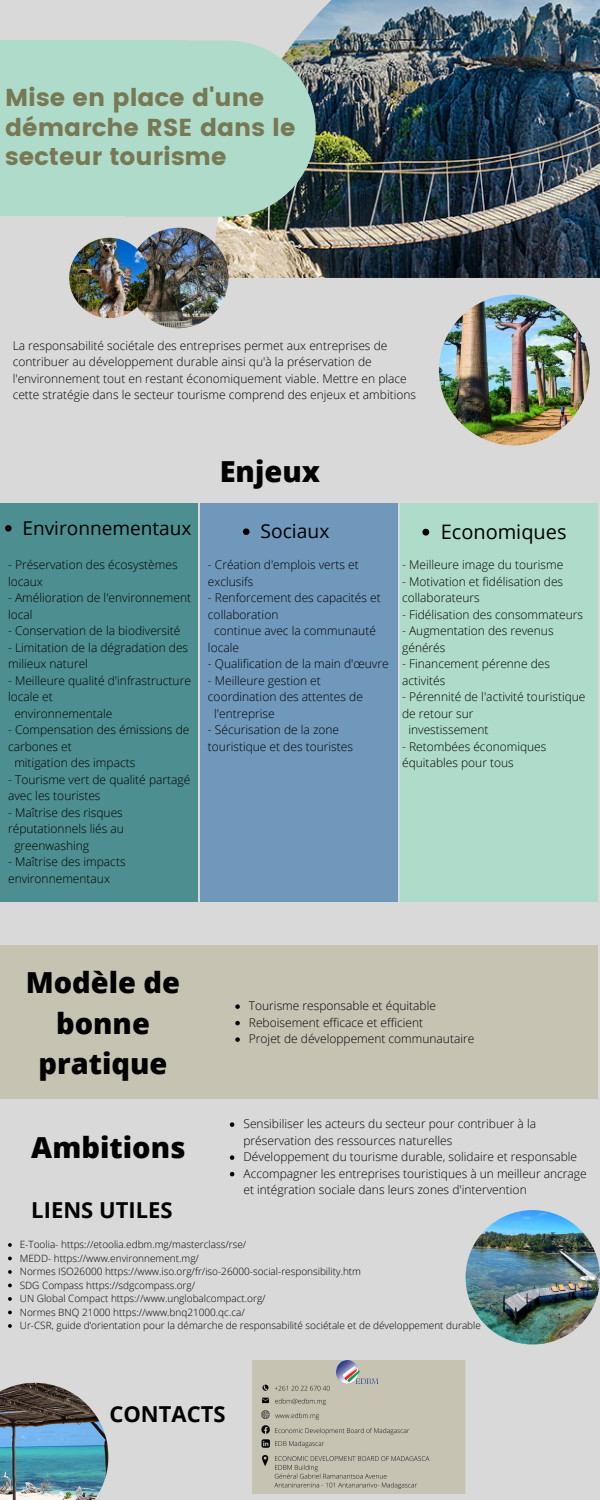
<style>
.page{position:relative;width:600px;height:1500px;background:#d9d9d9}
.page>*{position:absolute;margin:0;border:0;box-sizing:border-box;transform-origin:0 0}
.t1{font:800 29px/40.5px "Open Sans";color:#000;text-align:center}
.t2{font:24.5px/29.2px "Poppins";color:#777854}
.t3{font:700 22px "Open Sans";color:#000}
.t4{font:20px "Open Sans";color:#000}
.t5{font:19.3px "Open Sans";color:#000}
.t6{font:19px "Open Sans";color:#000}
.t7{font:300 12px/16.5px "Open Sans";color:#000}
.t8{font:300 10px "Open Sans";color:#000}
</style>
<div class="page">
<div style="left:0;top:503px;width:197px;height:399px;background:#4d8e90"></div>
<div style="left:200px;top:503px;width:197px;height:399px;background:#7098bb"></div>
<div style="left:400px;top:503px;width:198px;height:399px;background:#afdbca"></div>
<img style="left:213px;top:0;width:387px;height:278px">
<div style="left:0;top:41px;width:189px;height:175px;background:#afdbca"></div>
<svg style="left:125px;top:41px;width:191px;height:176px"></svg>
<img style="left:466px;top:1210px;width:134px;height:135px;border-radius:50%">
<img style="left:128px;top:228px;width:101px;height:100px;border-radius:50%">
<img style="left:0;top:1383px;width:108px;height:117px">
<img style="left:69px;top:238px;width:81px;height:80px;border-radius:50%">
<img style="left:439px;top:295px;width:151px;height:150px;border-radius:50%">
<div style="left:0;top:946px;width:598px;height:153px;background:#c7c3b3"></div>
<img style="left:252px;top:1361px;width:213px;height:132px">
<img style="left:337px;top:1361px;width:42px;height:22px">
<svg style="left:5px;top:525px;width:7px;height:7px"></svg>
<svg style="left:243px;top:528px;width:7px;height:7px"></svg>
<svg style="left:422px;top:529px;width:7px;height:7px"></svg>
<svg style="left:235px;top:1004px;width:5px;height:5px"></svg>
<svg style="left:235px;top:1021px;width:5px;height:4px"></svg>
<svg style="left:235px;top:1037px;width:5px;height:5px"></svg>
<svg style="left:230px;top:1122px;width:4px;height:5px"></svg>
<svg style="left:230px;top:1155px;width:4px;height:5px"></svg>
<svg style="left:230px;top:1172px;width:4px;height:4px"></svg>
<svg style="left:8px;top:1243px;width:4px;height:4px"></svg>
<svg style="left:8px;top:1257px;width:4px;height:3px"></svg>
<svg style="left:8px;top:1270px;width:4px;height:4px"></svg>
<svg style="left:8px;top:1284px;width:4px;height:3px"></svg>
<svg style="left:8px;top:1297px;width:4px;height:4px"></svg>
<svg style="left:8px;top:1311px;width:4px;height:3px"></svg>
<svg style="left:8px;top:1324px;width:4px;height:4px"></svg>
<p class="t2" style="left:5px;top:83px;width:292px">Mise en place d'une démarche RSE dans le secteur tourisme</p>
<p class="t7" style="left:13px;top:337px;width:405px">La responsabilité sociétale des entreprises permet aux entreprises de contribuer au développement durable ainsi qu'à la préservation de l'environnement tout en restant économiquement viable. Mettre en place cette stratégie dans le secteur tourisme comprend des enjeux et ambitions</p>
<p class="t6" style="left:23px;top:515px;width:170px">Environnementaux</p>
<p class="t7" style="left:8px;top:556px;width:171px">- Préservation des écosystèmes locaux</p>
<p class="t7" style="left:8px;top:589px;width:185px">- Amélioration de l'environnement local</p>
<p class="t7" style="left:8px;top:622px;width:174px">- Conservation de la biodiversité</p>
<p class="t7" style="left:8px;top:639px;width:182px">- Limitation de la dégradation des milieux naturel</p>
<p class="t7" style="left:8px;top:672px;width:184px">- Meilleure qualité d'infrastructure locale et</p>
<p class="t7" style="left:14px;top:705px;width:100px">environnementale</p>
<p class="t7" style="left:8px;top:721px;width:183px">- Compensation des émissions de carbones et</p>
<p class="t7" style="left:14px;top:754px;width:123px">mitigation des impacts</p>
<p class="t7" style="left:8px;top:771px;width:184px">- Tourisme vert de qualité partagé avec les touristes</p>
<p class="t7" style="left:8px;top:804px;width:117px">- Maîtrise des risques réputationnels liés au</p>
<p class="t7" style="left:14px;top:837px;width:76px">greenwashing</p>
<p class="t7" style="left:8px;top:853px;width:119px">- Maîtrise des impacts environnementaux</p>
<p class="t1" style="left:220px;top:451px;width:102px">Enjeux</p>
<p class="t5" style="left:261px;top:518px;width:70px">Sociaux</p>
<p class="t7" style="left:208px;top:556px;width:152px">- Création d'emplois verts et exclusifs</p>
<p class="t7" style="left:208px;top:589px;width:174px">- Renforcement des capacités et collaboration</p>
<p class="t7" style="left:208px;top:622px;width:169px;text-indent:6px">continue avec la communauté locale</p>
<p class="t7" style="left:208px;top:655px;width:182px">- Qualification de la main d'œuvre</p>
<p class="t7" style="left:208px;top:672px;width:156px">- Meilleure gestion et coordination des attentes de</p>
<p class="t7" style="left:214px;top:705px;width:62px">l'entreprise</p>
<p class="t7" style="left:208px;top:721px;width:146px">- Sécurisation de la zone touristique et des touristes</p>
<p class="t4" style="left:441px;top:518px;width:127px">Economiques</p>
<p class="t7" style="left:402px;top:556px;width:163px">- Meilleure image du tourisme</p>
<p class="t7" style="left:402px;top:573px;width:163px">- Motivation et fidélisation des collaborateurs</p>
<p class="t7" style="left:402px;top:606px;width:182px">- Fidélisation des consommateurs</p>
<p class="t7" style="left:402px;top:622px;width:153px">- Augmentation des revenus générés</p>
<p class="t7" style="left:402px;top:655px;width:149px">- Financement pérenne des activités</p>
<p class="t7" style="left:402px;top:688px;width:185px">- Pérennité de l'activité touristique de retour sur</p>
<p class="t7" style="left:408px;top:721px;width:82px">investissement</p>
<p class="t7" style="left:402px;top:738px;width:146px">- Retombées économiques équitables pour tous</p>
<p class="t1" style="left:26px;top:962px;width:156px">Modèle de bonne pratique</p>
<p class="t1" style="left:31px;top:1126px;width:156px">Ambitions</p>
<p class="t7" style="left:249px;top:997px;width:189px">Tourisme responsable et équitable</p>
<p class="t7" style="left:249px;top:1014px;width:176px">Reboisement efficace et efficient</p>
<p class="t7" style="left:249px;top:1030px;width:227px">Projet de développement communautaire</p>
<p class="t7" style="left:244px;top:1115px;width:294px">Sensibiliser les acteurs du secteur pour contribuer à la préservation des ressources naturelles</p>
<p class="t7" style="left:244px;top:1148px;width:335px">Développement du tourisme durable, solidaire et responsable</p>
<p class="t7" style="left:244px;top:1165px;width:345px">Accompagner les entreprises touristiques à un meilleur ancrage et intégration sociale dans leurs zones d'intervention</p>
<p class="t3" style="left:31px;top:1194px;width:143px">LIENS UTILES</p>
<p class="t8" style="left:20px;top:1238px;width:228px">E-Toolia- https://etoolia.edbm.mg/masterclass/rse/</p>
<p class="t8" style="left:20px;top:1251px;width:181px">MEDD- https://www.environnement.mg/</p>
<p class="t8" style="left:20px;top:1265px;width:343px">Normes ISO26000 https://www.iso.org/fr/iso-26000-social-responsibility.htm</p>
<p class="t8" style="left:20px;top:1278px;width:177px">SDG Compass https://sdgcompass.org/</p>
<p class="t8" style="left:20px;top:1292px;width:247px">UN Global Compact https://www.unglobalcompact.org/</p>
<p class="t8" style="left:20px;top:1305px;width:227px">Normes BNQ 21000 https://www.bnq21000.qc.ca/</p>
<p class="t8" style="left:20px;top:1319px;width:463px">Ur-CSR, guide d’orientation pour la démarche de responsabilité sociétale et de développement durable</p>
<p class="t3" style="left:109px;top:1398px;width:118px">CONTACTS</p>
</div>
